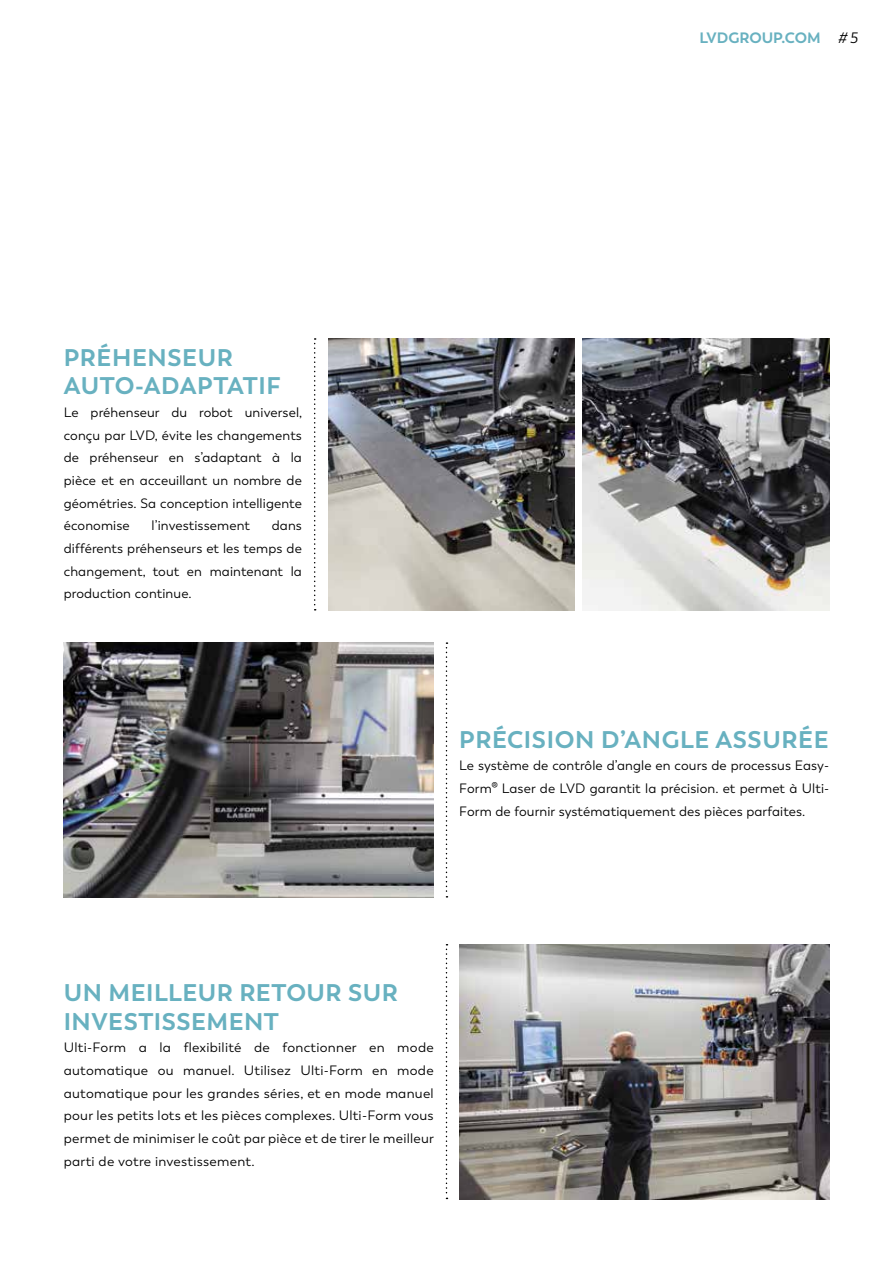
<style>
.page{position:relative;width:893px;height:1263px;background:#fff}
.page>*{position:absolute;margin:0;border:0;box-sizing:border-box;transform-origin:0 0}
.t1{font:700 24px/28.8px "Trenda";letter-spacing:.02em;color:#68b1c0}
.t2{font:700 15px "Trenda";color:#68b1c0}
.t3{font:13.5px/22.6px "Trenda";letter-spacing:.01em;color:#000;text-align:justify}
.s1{font-weight:400;font-style:italic;color:#000}
</style>
<div class="page">
<img style="left:328px;top:338px;width:247px;height:272px">
<svg style="left:314px;top:338px;width:2px;height:272px"></svg>
<img style="left:64px;top:642px;width:370px;height:255px">
<svg style="left:446px;top:642px;width:1px;height:255px"></svg>
<img style="left:460px;top:944px;width:369px;height:255px">
<svg style="left:446px;top:944px;width:1px;height:255px"></svg>
<img style="left:583px;top:338px;width:246px;height:272px">
<p class="t2" style="left:699px;top:28px;width:160px">LVDGROUP.COM <span class="s1"># 5</span></p>
<h1 class="t1" style="left:64px;top:343px;width:219px">PRÉHENSEUR<br>AUTO-ADAPTATIF</h1>
<p class="t3" style="left:64px;top:401px;width:240px">Le préhenseur du robot universel, conçu par LVD, évite les changements de préhenseur en s’adaptant à la pièce et en acceuillant un nombre de géométries. Sa conception intelligente économise</p>
<p class="t3" style="left:152px;top:515px;width:100px">l’investissement</p>
<p class="t3" style="left:64px;top:515px;width:240px;text-indent:208px">dans différents préhenseurs et les temps de changement, tout en maintenant la production continue.</p>
<h1 class="t1" style="left:459px;top:725px;width:371px">PRÉCISION D’ANGLE ASSURÉE</h1>
<p class="t3" style="left:459px;top:754px;width:371px">Le système de contrôle d’angle en cours de processus Easy-Form® Laser de LVD garantit la précision. et permet à Ulti-Form de fournir systématiquement des pièces parfaites.</p>
<h1 class="t1" style="left:64px;top:978px;width:336px">UN MEILLEUR RETOUR SUR<br>INVESTISSEMENT</h1>
<p class="t3" style="left:64px;top:1036px;width:372px">Ulti-Form a la flexibilité de fonctionner en mode automatique ou manuel. Utilisez Ulti-Form en mode automatique pour les grandes séries, et en mode manuel pour les petits lots et les pièces complexes. Ulti-Form vous permet de minimiser le coût par pièce et de tirer le meilleur parti de votre investissement.</p>
</div>
